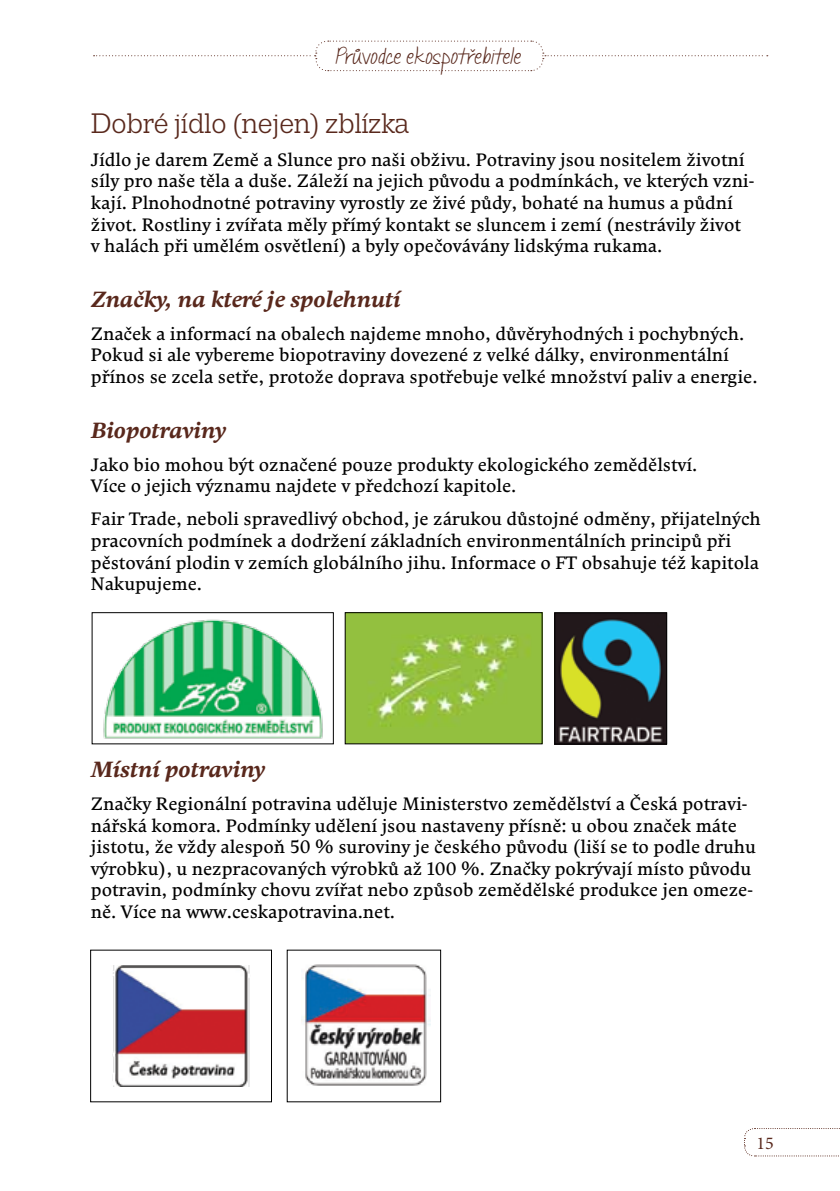
<style>
.page{position:relative;width:840px;height:1191px;background:#fff}
.page>*{position:absolute;margin:0;border:0;box-sizing:border-box;transform-origin:0 0}
.t1{font:28px "Trivia Slab";letter-spacing:-.02em;color:#59281c}
.t2{font:italic 700 22px "Comenia Serif Pro";color:#59281c}
.t3{font:18px/21.6px "Comenia Serif Pro";color:#000}
.t4{font:18px "Janda Quick Note";color:#59281c}
.t5{font:18px "Minion Pro";color:#59281c}
</style>
<div class="page">
<svg style="left:93px;top:40px;width:674px;height:32px"></svg>
<svg style="left:744px;top:1128px;width:96px;height:29px"></svg>
<img style="left:103px;top:619px;width:220px;height:120px">
<div style="left:92px;top:612px;width:241px;height:132px;border:1px solid #000"></div>
<img style="left:347px;top:614px;width:193px;height:128px">
<div style="left:345px;top:612px;width:197px;height:132px;border:1px solid #000"></div>
<img style="left:556px;top:614px;width:108px;height:128px">
<div style="left:554px;top:612px;width:112px;height:132px;border:1px solid #000"></div>
<img style="left:112px;top:965px;width:138px;height:121px">
<img style="left:302px;top:964px;width:128px;height:122px">
<p class="t4" style="left:335px;top:47px;width:187px">Průvodce ekospotřebitele</p>
<h1 class="t1" style="left:91px;top:108px;width:320px">Dobré jídlo (nejen) zblízka</h1>
<p class="t3" style="left:91px;top:148px;width:664px">Jídlo je darem Země a Slunce pro naši obživu. Potraviny jsou nositelem životní síly pro naše těla a duše. Záleží na jejich původu a podmínkách, ve kterých vzni&shy;kají. Plnohodnotné potraviny vyrostly ze živé půdy, bohaté na humus a půdní život. Rostliny i zvířata měly přímý kontakt se sluncem i zemí (nestrávily život v halách při umělém osvětlení) a byly opečovávány lidskýma rukama.</p>
<p class="t2" style="left:91px;top:283px;width:311px">Značky, na které je spolehnutí</p>
<p class="t3" style="left:91px;top:322px;width:668px">Značek a informací na obalech najdeme mnoho, důvěryhodných i pochybných.<br>Pokud si ale vybereme biopotraviny dovezené z velké dálky, environmentální přínos se zcela setře, protože doprava spotřebuje velké množství paliv a energie.</p>
<p class="t2" style="left:91px;top:414px;width:137px">Biopotraviny</p>
<p class="t3" style="left:91px;top:453px;width:608px">Jako bio mohou být označené pouze produkty ekologického zemědělství.<br>Více o jejich významu najdete v předchozí kapitole.</p>
<p class="t3" style="left:91px;top:508px;width:671px">Fair Trade, neboli spravedlivý obchod, je zárukou důstojné odměny, přijatelných pracovních podmínek a dodržení základních environmentálních principů při pěstování plodin v zemích globálního jihu. Informace o FT obsahuje též kapitola Nakupujeme.</p>
<p class="t2" style="left:91px;top:753px;width:176px">Místní potraviny</p>
<p class="t3" style="left:91px;top:792px;width:666px">Značky Regionální potravina uděluje Ministerstvo zemědělství a Česká potravi&shy;nářská komora. Podmínky udělení jsou nastaveny přísně: u obou značek máte jistotu, že vždy alespoň 50 % suroviny je českého původu (liší se to podle druhu výrobku), u nezpracovaných výrobků až 100 %. Značky pokrývají místo původu potravin, podmínky chovu zvířat nebo způsob zemědělské produkce jen omeze&shy;ně. Více na www.ceskapotravina.net.</p>
<p class="t5" style="left:756px;top:1132px;width:19px">15</p>
</div>
